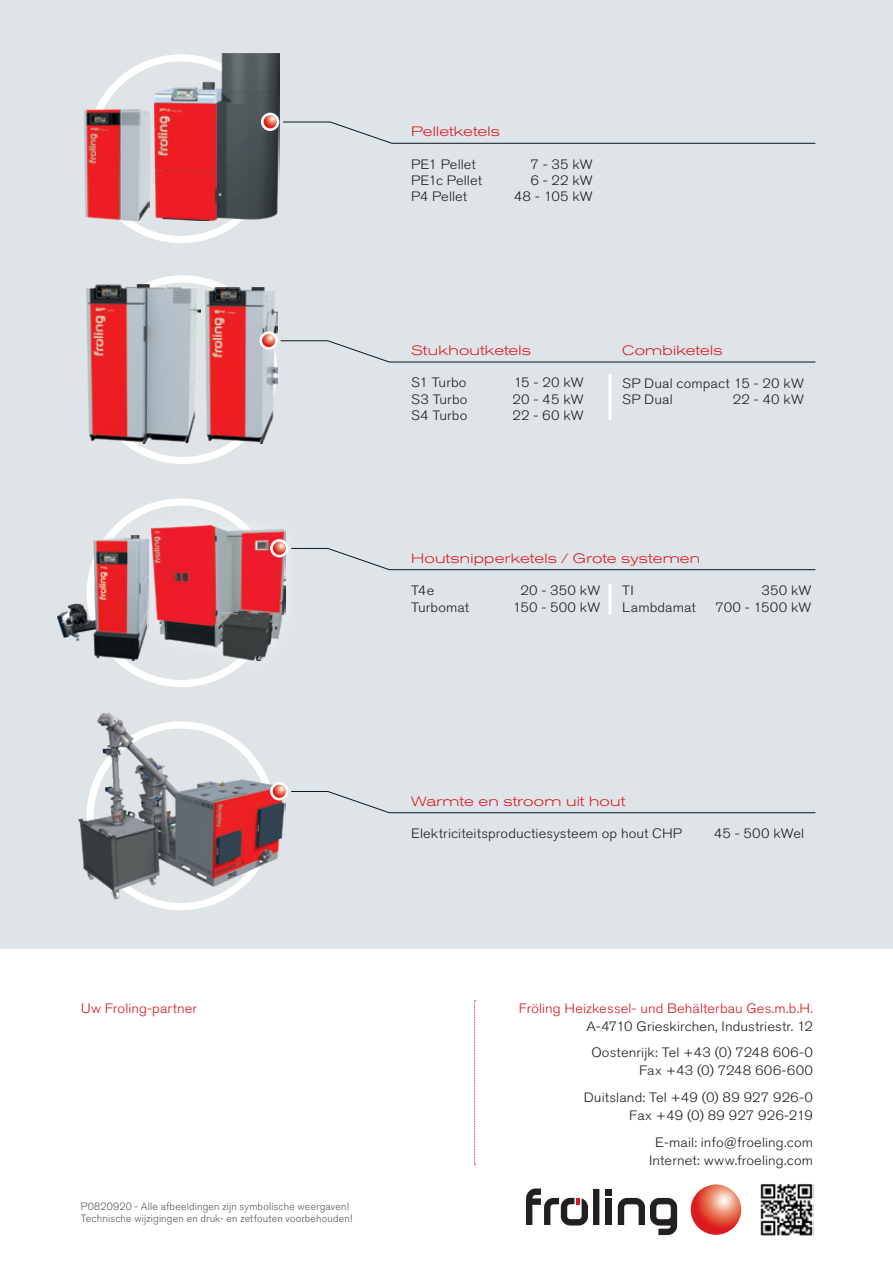
<style>
.page{position:relative;width:893px;height:1263px;background:#fff}
.page>*{position:absolute;margin:0;border:0;box-sizing:border-box;transform-origin:0 0}
.t1{font:300 13.5px/26.7px "Akzidenz Grotesk BQ";letter-spacing:.01em;color:#231f20;text-align:right;scale:1.08 1}
.t2{font:300 expanded 13.5px "Akzidenz Grotesk BQ";letter-spacing:.015em;color:#dc1820;scale:1.08 1}
.t3{font:300 13.5px "Akzidenz Grotesk BQ";letter-spacing:.01em;color:#dc1820;scale:1.08 1}
.t4{font:300 10.5px "Akzidenz Grotesk BQ";letter-spacing:.015em;color:#57585a}
</style>
<div class="page">
<div style="left:0;top:0;width:893px;height:948px;background:#dfe4e8"></div>
<img style="left:760px;top:1184px;width:54px;height:52px">
<svg style="left:474px;top:1000px;width:2px;height:165px"></svg>
<div style="left:593px;top:1189px;width:6px;height:36px;background:#231f20"></div>
<svg style="left:618px;top:1198px;width:59px;height:37px"></svg>
<svg style="left:526px;top:1188px;width:62px;height:37px"></svg>
<div style="left:605px;top:1198px;width:7px;height:27px;background:#231f20"></div>
<div style="left:605px;top:1189px;width:7px;height:6px;background:#231f20"></div>
<img style="left:691px;top:1184px;width:50px;height:51px;border-radius:25px">
<svg style="left:90px;top:58px;width:182px;height:181px"></svg>
<img style="left:155px;top:53px;width:124px;height:167px">
<img style="left:85px;top:109px;width:65px;height:111px">
<svg style="left:283px;top:122px;width:533px;height:22px"></svg>
<svg style="left:261px;top:113px;width:18px;height:18px"></svg>
<img style="left:263px;top:115px;width:14px;height:13px;border-radius:7px">
<svg style="left:92px;top:279px;width:182px;height:182px"></svg>
<div style="left:88px;top:275px;width:189px;height:189px;border:7px solid #fff;border-radius:50%"></div>
<img style="left:87px;top:285px;width:113px;height:159px">
<img style="left:205px;top:287px;width:72px;height:157px">
<svg style="left:259px;top:331px;width:19px;height:19px"></svg>
<svg style="left:262px;top:334px;width:554px;height:28px"></svg>
<div style="left:130px;top:505px;width:177px;height:175px;background:#fff;opacity:.5"></div>
<img style="left:151px;top:526px;width:134px;height:134px">
<img style="left:58px;top:536px;width:91px;height:124px">
<svg style="left:270px;top:539px;width:18px;height:18px"></svg>
<svg style="left:273px;top:542px;width:543px;height:28px"></svg>
<hr style="left:608px;top:374px;width:3px;height:46px;background:#fff">
<hr style="left:608px;top:584px;width:3px;height:30px;background:#fff">
<img style="left:78px;top:712px;width:206px;height:187px">
<svg style="left:270px;top:782px;width:18px;height:18px"></svg>
<svg style="left:273px;top:785px;width:543px;height:28px"></svg>
<p class="t2" style="left:411px;top:124px;width:84px">Pelletketels</p>
<p class="t1" style="left:411px;top:151px;width:61px">PE1 Pellet</p>
<p class="t1" style="left:530px;top:151px;width:59px">7 - 35 kW</p>
<p class="t1" style="left:411px;top:167px;width:67px">PE1c Pellet</p>
<p class="t1" style="left:530px;top:167px;width:59px">6 - 22 kW</p>
<p class="t1" style="left:411px;top:183px;width:53px">P4 Pellet</p>
<p class="t1" style="left:514px;top:183px;width:75px">48 - 105 kW</p>
<p class="t2" style="left:411px;top:342px;width:113px">Stukhoutketels</p>
<p class="t1" style="left:411px;top:370px;width:53px">S1 Turbo</p>
<p class="t1" style="left:514px;top:370px;width:66px">15 - 20 kW</p>
<p class="t1" style="left:411px;top:386px;width:54px">S3 Turbo</p>
<p class="t1" style="left:513px;top:386px;width:67px">20 - 45 kW</p>
<p class="t1" style="left:411px;top:402px;width:54px">S4 Turbo</p>
<p class="t1" style="left:513px;top:402px;width:67px">22 - 60 kW</p>
<p class="t2" style="left:622px;top:343px;width:94px">Combiketels</p>
<p class="t1" style="left:622px;top:370px;width:170px">SP Dual compact 15 - 20 kW</p>
<p class="t1" style="left:622px;top:386px;width:48px">SP Dual</p>
<p class="t1" style="left:733px;top:386px;width:67px">22 - 40 kW</p>
<p class="t2" style="left:411px;top:550px;width:269px">Houtsnipperketels / Grote systemen</p>
<p class="t1" style="left:411px;top:577px;width:23px">T4e</p>
<p class="t1" style="left:521px;top:577px;width:75px">20 - 350 kW</p>
<p class="t1" style="left:411px;top:594px;width:55px">Turbomat</p>
<p class="t1" style="left:513px;top:594px;width:82px">150 - 500 kW</p>
<p class="t1" style="left:622px;top:577px;width:12px">TI</p>
<p class="t1" style="left:761px;top:577px;width:48px">350 kW</p>
<p class="t1" style="left:622px;top:594px;width:70px">Lambdamat</p>
<p class="t1" style="left:716px;top:594px;width:90px">700 - 1500 kW</p>
<p class="t2" style="left:411px;top:793px;width:200px">Warmte en stroom uit hout</p>
<p class="t1" style="left:411px;top:821px;width:252px">Elektriciteitsproductiesysteem op hout CHP</p>
<p class="t1" style="left:714px;top:821px;width:85px">45 - 500 kWel</p>
<p class="t3" style="left:81px;top:1000px;width:109px">Uw Froling-partner</p>
<p class="t4" style="left:81px;top:1200px;width:270px">P0820920 - Alle afbeeldingen zijn symbolische weergaven!</p>
<p class="t4" style="left:81px;top:1213px;width:273px">Technische wijzigingen en druk- en zetfouten voorbehouden!</p>
<p class="t3" style="left:519px;top:1000px;width:274px">Fröling Heizkessel- und Behälterbau Ges.m.b.H.</p>
<p class="t1" style="left:587px;top:1013px;width:211px;text-align:center">A-4710 Grieskirchen, Industriestr. 12<br>Oostenrijk: Tel +43 (0) 7248 606-0</p>
<p class="t1" style="left:584px;top:1057px;width:214px">Fax +43 (0) 7248 606-600<br>Duitsland: Tel +49 (0) 89 927 926-0</p>
<p class="t1" style="left:629px;top:1102px;width:172px">Fax +49 (0) 89 927 926-219<br>E-mail: info@froeling.com</p>
<p class="t1" style="left:649px;top:1147px;width:153px">Internet: www.froeling.com</p>
</div>
